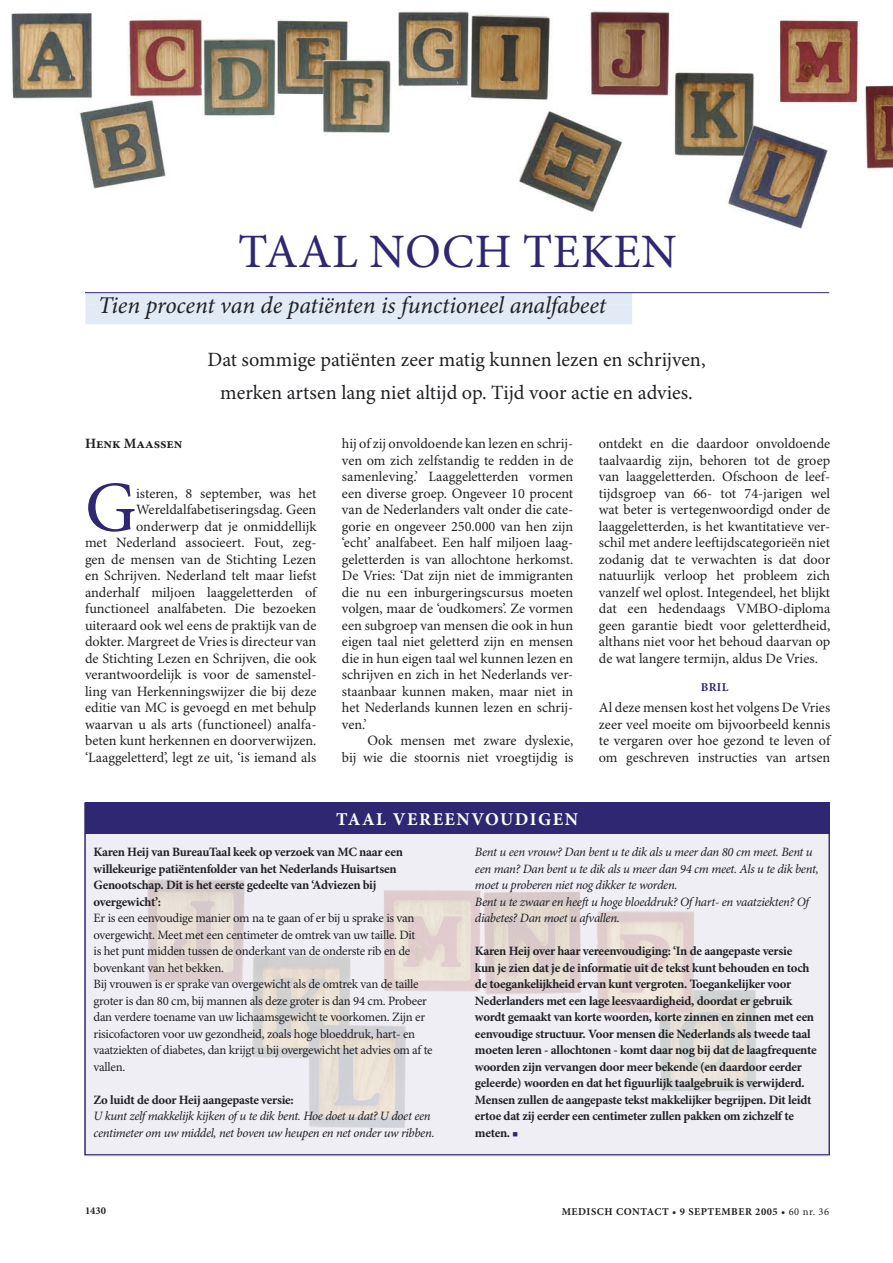
<style>
.page{position:relative;width:893px;height:1263px;background:#fff}
.page>*{position:absolute;margin:0;border:0;box-sizing:border-box;transform-origin:0 0}
.Initiaal_3{font:71.55px "Minion Pro";color:#2f2772}
._2G{font:48px "Minion Pro";letter-spacing:.01em;color:#2f2772}
._1{font:italic 24px "Minion Pro";letter-spacing:-.005em;color:#212125}
._3A{font:20.25px/33px "Minion Pro";color:#212125;text-align:center}
.SK{font:700 18px "Minion Pro";letter-spacing:.085em;color:#fff}
.Initiaal_3-2{font:14.25px/16.5px "Minion Pro";color:#212125;text-align:right}
.T{font:14.25px/16.5px "Minion Pro";color:#212125;text-align:justify}
._4A{font:700 14.25px "Minion Pro";color:#212125}
.S{font:700 12.75px/16.5px "Minion Pro";letter-spacing:-.02em;color:#212125}
.S-2{font:12.75px/16.5px "Minion Pro";letter-spacing:-.02em;color:#212125}
.S-3{font:italic 12.75px/16.5px "Minion Pro";letter-spacing:-.025em;color:#212125}
._5{font:700 12px "Minion Pro";color:#2f2772}
.t1{font:700 10.5px "Minion Pro";letter-spacing:.05em;color:#212125}
.s1{color:#2f2772}
.s2{font-weight:400}
</style>
<div class="page">
<img style="left:11px;top:11px;width:882px;height:218px">
<div style="left:85px;top:292px;width:547px;height:12px;background:#e2eaf6"></div>
<div style="left:85px;top:304px;width:547px;height:20px;background:#e2eaf6"></div>
<hr style="left:85px;top:292px;width:744px;height:1px;background:#2f2772">
<img style="left:86px;top:834px;width:742px;height:323px">
<div style="left:85px;top:802px;width:744px;height:32px;background:#2f2772"></div>
<p class="_2G" style="left:238px;top:223px;width:440px">TAAL NOCH TEKEN</p>
<p class="_1" style="left:98px;top:291px;width:509px">Tien procent van de patiënten is functioneel analfabeet</p>
<p class="_3A" style="left:207px;top:343px;width:500px">Dat sommige patiënten zeer matig kunnen lezen en schrijven, merken artsen lang niet altijd op. Tijd voor actie en advies.</p>
<p class="_4A" style="left:85px;top:435px;width:99px">Henk Maassen</p>
<p class="Initiaal_3" style="left:85px;top:465px;width:53px">G</p>
<p class="Initiaal_3-2" style="left:85px;top:485px;width:233px">isteren, 8 september, was het Wereldalfabetiseringsdag. Geen onderwerp dat je onmiddellijk<br>met Nederland associeert. Fout, zeg&shy;gen de mensen van de Stichting Lezen en Schrijven. Nederland telt maar liefst anderhalf miljoen laaggeletterden of functioneel analfabeten. Die bezoeken uiteraard ook wel eens de praktijk van de dokter. Margreet de Vries is directeur van de Stichting Lezen en Schrijven, die ook verantwoordelijk is voor de samenstel&shy;ling van Herkenningswijzer die bij deze editie van MC is gevoegd en met behulp waarvan u als arts (functioneel) analfa&shy;beten kunt herkennen en doorverwijzen. ‘Laaggeletterd’, legt ze uit, ‘is iemand als</p>
<p class="Initiaal_3-2" style="left:342px;top:436px;width:233px;text-align:justify">hij of zij onvoldoende kan lezen en schrij&shy;ven om zich zelfstandig te redden in de samenleving.’ Laaggeletterden vormen een diverse groep. Ongeveer 10 procent van de Nederlanders valt onder die cate&shy;gorie en ongeveer 250.000 van hen zijn ‘echt’ analfabeet. Een half miljoen laag&shy;geletterden is van allochtone herkomst.<br>De Vries: ‘Dat zijn niet de immigranten die nu een inburgeringscursus moeten volgen, maar de ‘oudkomers’. Ze vormen een subgroep van mensen die ook in hun eigen taal niet geletterd zijn en mensen die in hun eigen taal wel kunnen lezen en schrijven en zich in het Nederlands ver&shy;staanbaar kunnen maken, maar niet in het Nederlands kunnen lezen en schrij&shy;ven.’</p>
<p class="T" style="left:342px;top:733px;width:233px;text-align:right">Ook mensen met zware dyslexie,<br>bij wie die stoornis niet vroegtijdig is</p>
<p class="T" style="left:599px;top:436px;width:233px">ontdekt en die daardoor onvoldoende taalvaardig zijn, behoren tot de groep van laaggeletterden. Ofschoon de leef&shy;tijdsgroep van 66- tot 74-jarigen wel wat beter is vertegenwoordigd onder de laaggeletterden, is het kwantitatieve ver&shy;schil met andere leeftijdscategorieën niet zodanig dat te verwachten is dat door natuurlijk verloop het probleem zich vanzelf wel oplost. Integendeel, het blijkt dat een hedendaags VMBO-diploma geen garantie biedt voor geletterdheid, althans niet voor het behoud daarvan op de wat langere termijn, aldus De Vries.</p>
<p class="_5" style="left:701px;top:680px;width:29px">BRIL</p>
<p class="T" style="left:599px;top:700px;width:233px">Al deze mensen kost het volgens De Vries zeer veel moeite om bijvoorbeeld kennis te vergaren over hoe gezond te leven of om geschreven instructies van artsen</p>
<p class="SK" style="left:336px;top:808px;width:243px">TAAL VEREENVOUDIGEN</p>
<p class="S" style="left:94px;top:844px;width:311px">Karen Heij van BureauTaal keek op verzoek van MC naar een willekeurige patiëntenfolder van het Nederlands Huisartsen Genootschap. Dit is het eerste gedeelte van ‘Adviezen bij overgewicht’:</p>
<p class="S-2" style="left:94px;top:910px;width:323px">Er is een eenvoudige manier om na te gaan of er bij u sprake is van overgewicht. Meet met een centimeter de omtrek van uw taille. Dit is het punt midden tussen de onderkant van de onderste rib en de bovenkant van het bekken.</p>
<p class="S-2" style="left:94px;top:976px;width:341px">Bij vrouwen is er sprake van overgewicht als de omtrek van de taille groter is dan 80 cm, bij mannen als deze groter is dan 94 cm. Probeer dan verdere toename van uw lichaamsgewicht te voorkomen. Zijn er risicofactoren voor uw gezondheid, zoals hoge bloeddruk, hart- en vaatziekten of diabetes, dan krijgt u bij overgewicht het advies om af te vallen.</p>
<p class="S" style="left:94px;top:1092px;width:202px">Zo luidt de door Heij aangepaste versie:</p>
<p class="S-3" style="left:94px;top:1108px;width:343px">U kunt zelf makkelijk kijken of u te dik bent. Hoe doet u dat? U doet een centimeter om uw middel, net boven uw heupen en net onder uw ribben.</p>
<p class="S-3" style="left:475px;top:844px;width:345px">Bent u een vrouw? Dan bent u te dik als u meer dan 80 cm meet. Bent u een man? Dan bent u te dik als u meer dan 94 cm meet. Als u te dik bent, moet u proberen niet nog dikker te worden.</p>
<p class="S-3" style="left:475px;top:894px;width:336px">Bent u te zwaar en heeft u hoge bloeddruk? Of hart- en vaatziekten? Of diabetes? Dan moet u afvallen.</p>
<p class="S" style="left:475px;top:943px;width:343px">Karen Heij over haar vereenvoudiging: ‘In de aangepaste versie<br>kun je zien dat je de informatie uit de tekst kunt behouden en toch de toegankelijkheid ervan kunt vergroten. Toegankelijker voor Nederlanders met een lage leesvaardigheid, doordat er gebruik wordt gemaakt van korte woorden, korte zinnen en zinnen met een eenvoudige structuur. Voor mensen die Nederlands als tweede taal moeten leren - allochtonen - komt daar nog bij dat de laagfrequente woorden zijn vervangen door meer bekende (en daardoor eerder geleerde) woorden en dat het figuurlijk taalgebruik is verwijderd.<br>Mensen zullen de aangepaste tekst makkelijker begrijpen. Dit leidt ertoe dat zij eerder een centimeter zullen pakken om zichzelf te meten. <span class="s1">■</span></p>
<p class="t1" style="left:85px;top:1205px;width:22px">1430</p>
<p class="t1" style="left:562px;top:1205px;width:269px">MEDISCH CONTACT • 9 SEPTEMBER 2005 • <span class="s2">60 nr. 36</span></p>
</div>
